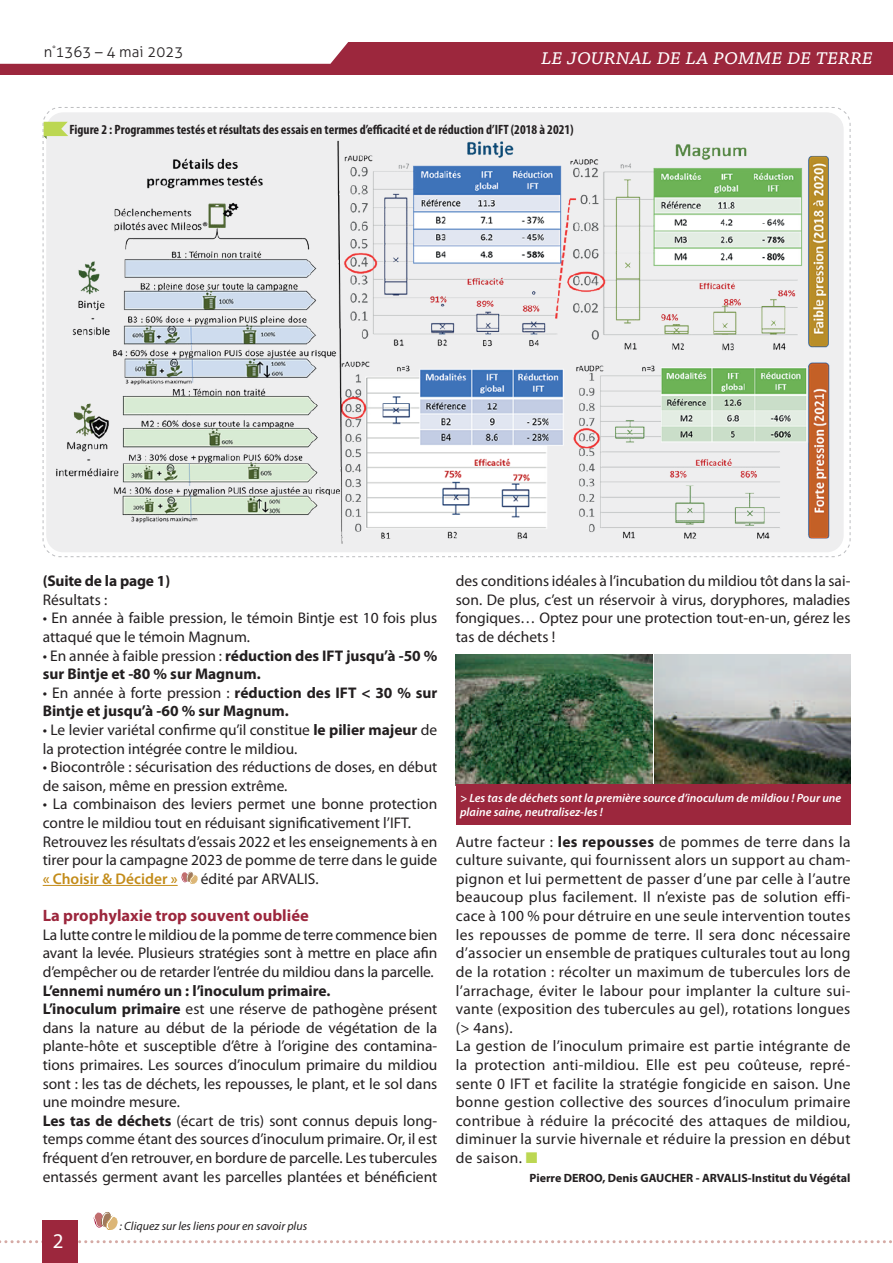
<style>
.page{position:relative;width:893px;height:1263px;background:#fff}
.page>*{position:absolute;margin:0;border:0;box-sizing:border-box;transform-origin:0 0}
.t1{font:italic 23.55px "Chaparral Pro";color:#fff}
.t2{font:21px "Myriad Pro";color:#fff}
.t3{font:700 16.5px "Myriad Pro";color:#9c273d}
.t4{font:15.45px/18.6px "Myriad Pro";color:#231f20}
.t5{font:15.45px/18.6px "Myriad Pro";letter-spacing:.02em;color:#231f20}
.t6{font:700 15.45px/18.6px "Myriad Pro";color:#231f20}
.t7{font:600 15.45px "Myriad Pro";color:#c38c1a}
.t8{font:300 15px "Aller";color:#231f20}
.t9{font:700 condensed 13.5px "Myriad Pro";color:#231f20}
.t10{font:italic 600 12px/13.5px "Myriad Pro";color:#fff}
.t11{font:700 12px "Myriad Pro";color:#231f20}
.t12{font:italic 12px "Myriad Pro";color:#231f20}
.s1{font-weight:400}
.s2{font-weight:700}
.s3{color:#bcd752}
</style>
<div class="page">
<svg style="left:0;top:1240px;width:892px;height:3px"></svg>
<div style="left:43px;top:1220px;width:35px;height:43px;background:#9c273d"></div>
<div style="left:0;top:42px;width:893px;height:33px;background:#9c273d"></div>
<svg style="left:0;top:42px;width:348px;height:22px;background:#fbf7f8"></svg>
<svg style="left:94px;top:1212px;width:24px;height:18px"></svg>
<hr style="left:43px;top:885px;width:135px;height:1px;background:#c38c1a">
<svg style="left:181px;top:872px;width:17px;height:12px"></svg>
<img style="left:456px;top:655px;width:196px;height:129px">
<img style="left:654px;top:655px;width:196px;height:129px">
<div style="left:456px;top:784px;width:394px;height:41px;background:#9c273d"></div>
<svg style="left:42px;top:107px;width:809px;height:450px"></svg>
<svg style="left:43px;top:107px;width:786px;height:430px"></svg>
<img style="left:55px;top:135px;width:779px;height:409px">
<p class="t8" style="left:44px;top:43px;width:141px">n<sup>°</sup>1363 – 4 mai 2023</p>
<h1 class="t1" style="left:541px;top:43px;width:333px">le journal de la pomme de terre</h1>
<p class="t9" style="left:69px;top:121px;width:506px">Figure 2 : Programmes testés et résultats des essais en termes d’efficacité et de réduction d’IFT (2018 à 2021)</p>
<p class="t6" style="left:43px;top:571px;width:129px">(Suite de la page 1)</p>
<p class="t4" style="left:43px;top:590px;width:66px">Résultats :</p>
<p class="t4" style="left:43px;top:609px;width:396px">• En année à faible pression, le témoin Bintje est 10 fois plus attaqué que le témoin Magnum.</p>
<p class="t6" style="left:43px;top:646px;width:396px"><span class="s1">• En année à faible pression :</span> réduction des IFT jusqu’à -50 % sur Bintje et -80 % sur Magnum.</p>
<p class="t6" style="left:43px;top:683px;width:396px"><span class="s1">• En année à forte pression :</span> réduction des IFT &lt; 30 % sur<br>Bintje et jusqu’à -60 % sur Magnum.</p>
<p class="t4" style="left:43px;top:720px;width:396px">• Le levier variétal confirme qu’il constitue <span class="s2">le pilier majeur</span> de la protection intégrée contre le mildiou.</p>
<p class="t4" style="left:43px;top:757px;width:396px">• Biocontrôle : sécurisation des réductions de doses, en début de saison, même en pression extrême.</p>
<p class="t4" style="left:43px;top:795px;width:396px">• La combinaison des leviers permet une bonne protection contre le mildiou tout en réduisant significativement l’IFT.<br>Retrouvez les résultats d’essais 2022 et les enseignements à en tirer pour la campagne 2023 de pomme de terre dans le guide</p>
<p class="t7" style="left:43px;top:869px;width:136px">« Choisir &amp; Décider »</p>
<p class="t4" style="left:201px;top:869px;width:119px">édité par ARVALIS.</p>
<p class="t3" style="left:43px;top:905px;width:268px">La prophylaxie trop souvent oubliée</p>
<p class="t4" style="left:43px;top:925px;width:396px;text-align:justify">La lutte contre le mildiou de la pomme de terre commence bien avant la levée. Plusieurs stratégies sont à mettre en place afin d’empêcher ou de retarder l’entrée du mildiou dans la parcelle.</p>
<p class="t4" style="left:43px;top:981px;width:396px"><span class="s2">L’ennemi numéro un : l’inoculum primaire.<br>L’inoculum primaire</span> est une réserve de pathogène présent dans la nature au début de la période de végétation de la plante-hôte et susceptible d’être à l’origine des contamina&shy;tions primaires. Les sources d’inoculum primaire du mildiou sont : les tas de déchets, les repousses, le plant, et le sol dans une moindre mesure.<br><span class="s2">Les tas de déchets</span> (écart de tris) sont connus depuis long&shy;temps comme étant des sources d’inoculum primaire. Or, il est fréquent d’en retrouver, en bordure de parcelle. Les tubercules entassés germent avant les parcelles plantées et bénéficient</p>
<h2 class="t2" style="left:53px;top:1228px;width:12px">2</h2>
<p class="t12" style="left:120px;top:1218px;width:189px">: Cliquez sur les liens pour en savoir plus</p>
<p class="t4" style="left:456px;top:571px;width:396px;text-align:justify">des conditions idéales à l’incubation du mildiou tôt dans la sai&shy;son. De plus, c’est un réservoir à virus, doryphores, maladies fongiques… Optez pour une protection tout-en-un, gérez les tas de déchets !</p>
<p class="t10" style="left:460px;top:791px;width:383px">&gt; Les tas de déchets sont la première source d’inoculum de mildiou ! Pour une plaine saine, neutralisez-les !</p>
<p class="t5" style="left:456px;top:832px;width:396px">Autre facteur : <span class="s2">les repousses</span> de pommes de terre dans la culture suivante, qui fournissent alors un support au cham&shy;pignon et lui permettent de passer d’une par celle à l’autre beaucoup plus facilement. Il n’existe pas de solution effi&shy;cace à 100 % pour détruire en une seule intervention toutes les repousses de pomme de terre. Il sera donc nécessaire d’associer un ensemble de pratiques culturales tout au long de la rotation : récolter un maximum de tubercules lors de l’arrachage, éviter le labour pour implanter la culture sui&shy;vante (exposition des tubercules au gel), rotations longues (&gt; 4ans).<br>La gestion de l’inoculum primaire est partie intégrante de la protection anti-mildiou. Elle est peu coûteuse, repré&shy;sente 0 IFT et facilite la stratégie fongicide en saison. Une bonne gestion collective des sources d’inoculum primaire contribue à réduire la précocité des attaques de mildiou, diminuer la survie hivernale et réduire la pression en début de saison. <span class="s3">■</span></p>
<p class="t11" style="left:530px;top:1170px;width:322px">Pierre DEROO, Denis GAUCHER - ARVALIS-Institut du Végétal</p>
</div>
